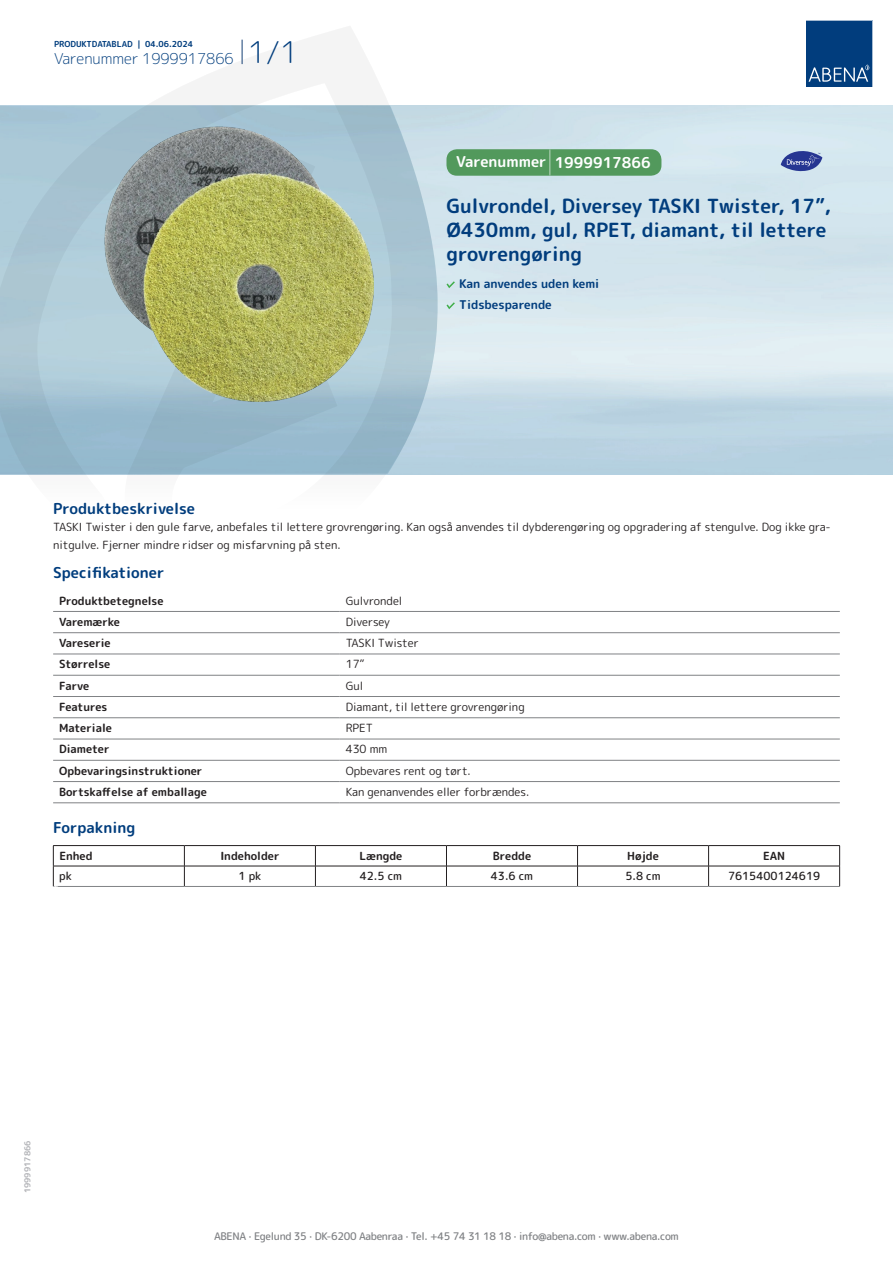
<style>
.page{position:relative;width:893px;height:1263px;background:#fff}
.page>*{position:absolute;margin:0;border:0;box-sizing:border-box;transform-origin:0 0}
.t1{font:700 19.5px/24px "Rounded Mplus 1 c";color:#013d7d}
.t2{font:700 15px "Rounded Mplus 1 c";color:#013d7d}
.t3{font:300 15px "Rounded Mplus 1 c";color:#013d7d}
.t4{font:700 15px "Rounded Mplus 1 c";color:#fff}
.t5{font:700 12px/21px "Rounded Mplus 1 c";color:#013d7d}
.t6{font:11.25px/18px "Rounded Mplus 1 c";color:#231f20}
.t7{font:700 11.25px "Rounded Mplus 1 c";color:#231f20}
.t8{font:500 11.25px "Rounded Mplus 1 c";color:#231f20}
.t9{font:500 10.5px "Rounded Mplus 1 c";letter-spacing:-.03em;color:#808285}
.t10{font:700 10.5px "Rounded Mplus 1 c";color:#fff}
.t11{font:700 8.25px "Rounded Mplus 1 c";color:#013d7d}
.t12{font:700 8.25px "Rounded Mplus 1 c";color:#b2b3b7}
.s1{font-size:30px}
.s2{font-size:25.5px}
</style>
<div class="page">
<svg style="left:0;top:26px;width:439px;height:449px"></svg>
<svg style="left:0;top:106px;width:438px;height:368px;background:#a4c2d2"></svg>
<svg style="left:242px;top:40px;width:1px;height:24px"></svg>
<svg style="left:806px;top:20px;width:67px;height:67px;background:#144b86"></svg>
<img style="left:105px;top:127px;width:268px;height:275px">
<hr style="left:53px;top:611px;width:287px;height:1px;background:#808285">
<hr style="left:340px;top:611px;width:500px;height:1px;background:#808285">
<hr style="left:53px;top:632px;width:287px;height:1px;background:#808285">
<hr style="left:340px;top:632px;width:500px;height:1px;background:#808285">
<hr style="left:53px;top:654px;width:287px;height:1px;background:#808285">
<hr style="left:340px;top:654px;width:500px;height:1px;background:#808285">
<hr style="left:53px;top:675px;width:287px;height:1px;background:#808285">
<hr style="left:340px;top:675px;width:500px;height:1px;background:#808285">
<hr style="left:53px;top:696px;width:287px;height:1px;background:#808285">
<hr style="left:340px;top:696px;width:500px;height:1px;background:#808285">
<hr style="left:53px;top:717px;width:287px;height:1px;background:#808285">
<hr style="left:340px;top:717px;width:500px;height:1px;background:#808285">
<hr style="left:53px;top:739px;width:287px;height:1px;background:#808285">
<hr style="left:340px;top:739px;width:500px;height:1px;background:#808285">
<hr style="left:53px;top:760px;width:287px;height:1px;background:#808285">
<hr style="left:340px;top:760px;width:500px;height:1px;background:#808285">
<hr style="left:53px;top:781px;width:287px;height:1px;background:#808285">
<hr style="left:340px;top:781px;width:500px;height:1px;background:#808285">
<hr style="left:53px;top:802px;width:287px;height:1px;background:#808285">
<hr style="left:340px;top:802px;width:500px;height:1px;background:#808285">
<hr style="left:53px;top:845px;width:131px;height:1px;background:#231f20">
<hr style="left:184px;top:845px;width:131px;height:1px;background:#231f20">
<hr style="left:315px;top:845px;width:131px;height:1px;background:#231f20">
<hr style="left:446px;top:845px;width:131px;height:1px;background:#231f20">
<hr style="left:577px;top:845px;width:132px;height:1px;background:#231f20">
<hr style="left:709px;top:845px;width:131px;height:1px;background:#231f20">
<hr style="left:53px;top:866px;width:131px;height:1px;background:#231f20">
<svg style="left:53px;top:846px;width:1px;height:40px"></svg>
<hr style="left:184px;top:866px;width:131px;height:1px;background:#231f20">
<svg style="left:184px;top:846px;width:1px;height:40px"></svg>
<hr style="left:315px;top:866px;width:131px;height:1px;background:#231f20">
<svg style="left:315px;top:846px;width:1px;height:40px"></svg>
<hr style="left:446px;top:866px;width:131px;height:1px;background:#231f20">
<svg style="left:446px;top:846px;width:1px;height:40px"></svg>
<hr style="left:577px;top:866px;width:132px;height:1px;background:#231f20">
<svg style="left:577px;top:846px;width:1px;height:40px"></svg>
<hr style="left:709px;top:866px;width:131px;height:1px;background:#231f20">
<svg style="left:708px;top:846px;width:1px;height:40px"></svg>
<svg style="left:839px;top:846px;width:1px;height:40px"></svg>
<hr style="left:53px;top:886px;width:131px;height:1px;background:#808285">
<hr style="left:184px;top:886px;width:131px;height:1px;background:#808285">
<hr style="left:315px;top:886px;width:131px;height:1px;background:#808285">
<hr style="left:446px;top:886px;width:131px;height:1px;background:#808285">
<hr style="left:577px;top:886px;width:132px;height:1px;background:#808285">
<hr style="left:709px;top:886px;width:131px;height:1px;background:#808285">
<svg style="left:446px;top:281px;width:9px;height:7px"></svg>
<svg style="left:446px;top:302px;width:9px;height:7px"></svg>
<div style="left:446px;top:149px;width:215px;height:27px;background:#52995c;border-radius:10px"></div>
<svg style="left:781px;top:151px;width:41px;height:20px"></svg>
<p class="t11" style="left:54px;top:38px;width:141px">PRODUKTDATABLAD | 04.06.2024</p>
<h2 class="t3" style="left:54px;top:48px;width:246px">Varenummer 1999917866 <span class="s1">1/1</span></h2>
<h2 class="t4" style="left:456px;top:152px;width:196px">Varenummer <span class="s2">|</span> 1999917866</h2>
<h1 class="t1" style="left:446px;top:194px;width:386px">Gulvrondel, Diversey TASKI Twister, 17”,<br>Ø430mm, gul, RPET, diamant, til lettere grovrengøring</h1>
<p class="t5" style="left:459px;top:273px;width:142px">Kan anvendes uden kemi<br>Tidsbesparende</p>
<h2 class="t2" style="left:53px;top:498px;width:143px">Produktbeskrivelse</h2>
<p class="t6" style="left:53px;top:517px;width:779px">TASKI Twister i den gule farve, anbefales til lettere grovrengøring. Kan også anvendes til dybderengøring og opgradering af stengulve. Dog ikke gra&shy;nitgulve. Fjerner mindre ridser og misfarvning på sten.</p>
<h2 class="t2" style="left:53px;top:562px;width:113px">Specifikationer</h2>
<p class="t7" style="left:59px;top:592px;width:106px">Produktbetegnelse</p>
<p class="t6" style="left:346px;top:591px;width:58px">Gulvrondel</p>
<p class="t7" style="left:59px;top:614px;width:62px">Varemærke</p>
<p class="t6" style="left:346px;top:613px;width:46px">Diversey</p>
<p class="t7" style="left:59px;top:635px;width:53px">Vareserie</p>
<p class="t6" style="left:346px;top:634px;width:75px">TASKI Twister</p>
<p class="t7" style="left:59px;top:656px;width:53px">Størrelse</p>
<p class="t6" style="left:346px;top:655px;width:20px">17”</p>
<p class="t7" style="left:59px;top:678px;width:32px">Farve</p>
<p class="t6" style="left:346px;top:676px;width:19px">Gul</p>
<p class="t7" style="left:59px;top:699px;width:50px">Features</p>
<p class="t6" style="left:346px;top:698px;width:180px">Diamant, til lettere grovrengøring</p>
<p class="t7" style="left:59px;top:720px;width:54px">Materiale</p>
<p class="t6" style="left:346px;top:719px;width:29px">RPET</p>
<p class="t7" style="left:59px;top:741px;width:52px">Diameter</p>
<p class="t6" style="left:346px;top:740px;width:43px">430 mm</p>
<p class="t7" style="left:59px;top:763px;width:145px">Opbevaringsinstruktioner</p>
<p class="t6" style="left:346px;top:762px;width:127px">Opbevares rent og tørt.</p>
<p class="t7" style="left:59px;top:784px;width:149px">Bortskaffelse af emballage</p>
<p class="t6" style="left:346px;top:783px;width:185px">Kan genanvendes eller forbrændes.</p>
<h2 class="t2" style="left:53px;top:817px;width:84px">Forpakning</h2>
<p class="t7" style="left:59px;top:848px;width:35px">Enhed</p>
<p class="t7" style="left:220px;top:848px;width:61px">Indeholder</p>
<p class="t7" style="left:359px;top:848px;width:44px">Længde</p>
<p class="t7" style="left:493px;top:848px;width:40px">Bredde</p>
<p class="t7" style="left:627px;top:848px;width:33px">Højde</p>
<p class="t7" style="left:763px;top:848px;width:24px">EAN</p>
<p class="t8" style="left:59px;top:868px;width:14px">pk</p>
<p class="t8" style="left:238px;top:868px;width:24px">1 pk</p>
<p class="t8" style="left:360px;top:868px;width:44px">42.5 cm</p>
<p class="t8" style="left:491px;top:868px;width:44px">43.6 cm</p>
<p class="t8" style="left:625px;top:868px;width:37px">5.8 cm</p>
<p class="t8" style="left:728px;top:868px;width:94px">7615400124619</p>
<p class="t10" style="left:53px;top:882px;width:7px">*</p>
<p class="t12" style="left:22px;top:1193px;width:54px;rotate:-90deg">1999917866</p>
<p class="t9" style="left:214px;top:1229px;width:466px">ABENA · Egelund 35 · DK-6200 Aabenraa · Tel. +45 74 31 18 18 · info@abena.com · www.abena.com</p>
</div>
